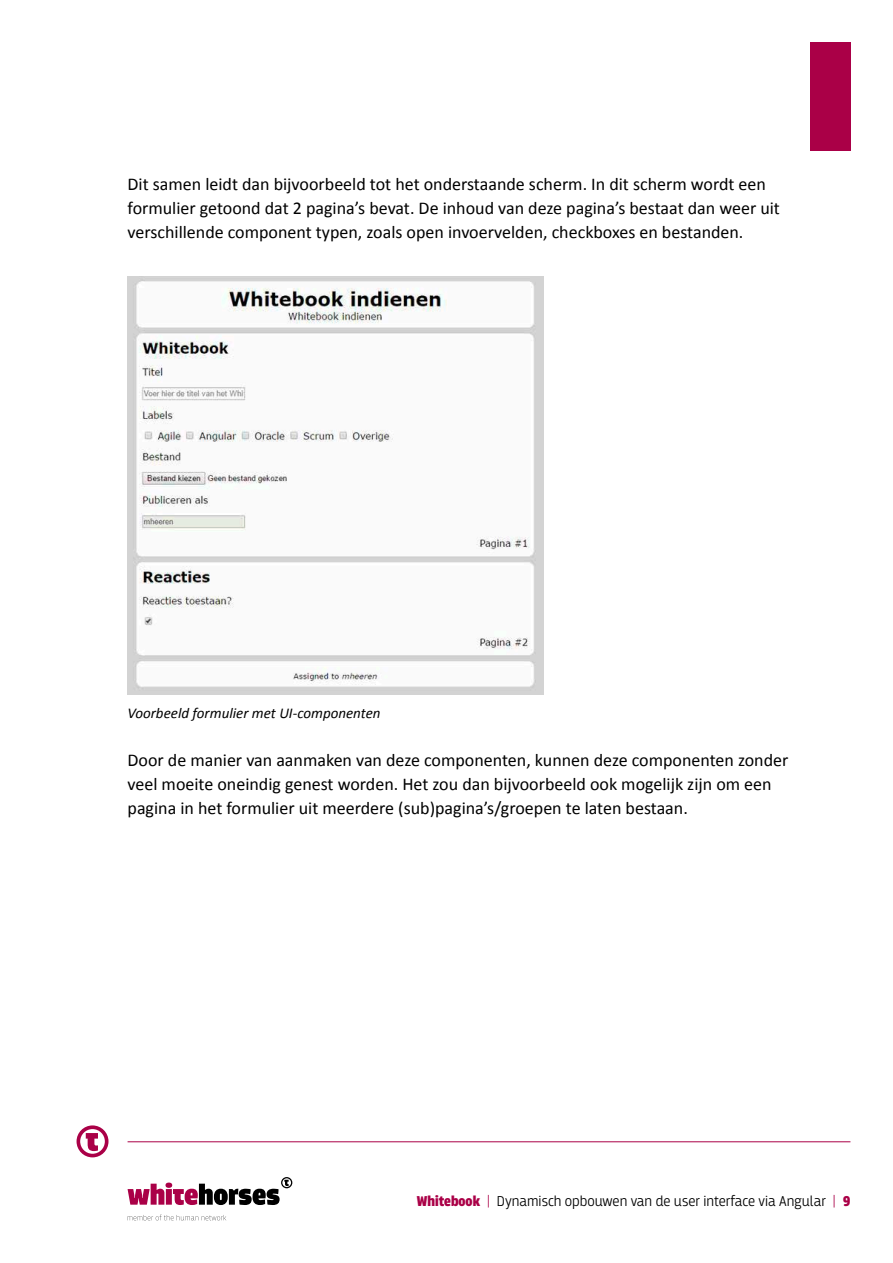
<style>
.page{position:relative;width:893px;height:1263px;background:#fff}
.page>*{position:absolute;margin:0;border:0;box-sizing:border-box;transform-origin:0 0}
.t1{font:18px/24px "Calibri";color:#000}
.t2{font:300 15px "Breakers";color:#000}
.t3{font:italic 15px "Calibri";color:#000}
.s1{font-weight:900;color:#aa0047}
.s2{color:#aa0047}
</style>
<div class="page">
<svg style="left:128px;top:1177px;width:164px;height:28px"></svg>
<svg style="left:128px;top:1214px;width:98px;height:6px"></svg>
<hr style="left:128px;top:1141px;width:722px;height:1px;background:#aa0047">
<div style="left:77px;top:1125px;width:31px;height:32px;border:4px solid #aa0047;border-radius:50%"></div>
<svg style="left:86px;top:1133px;width:12px;height:18px"></svg>
<div style="left:810px;top:43px;width:40px;height:108px;background:#aa0047"></div>
<img style="left:128px;top:276px;width:415px;height:418px">
<p class="t1" style="left:128px;top:172px;width:654px">Dit samen leidt dan bijvoorbeeld tot het onderstaande scherm. In dit scherm wordt een formulier getoond dat 2 pagina’s bevat. De inhoud van deze pagina’s bestaat dan weer uit verschillende component typen, zoals open invoervelden, checkboxes en bestanden.</p>
<p class="t3" style="left:128px;top:703px;width:255px">Voorbeeld formulier met UI-componenten</p>
<p class="t1" style="left:128px;top:748px;width:662px">Door de manier van aanmaken van deze componenten, kunnen deze componenten zonder veel moeite oneindig genest worden. Het zou dan bijvoorbeeld ook mogelijk zijn om een pagina in het formulier uit meerdere (sub)pagina’s/groepen te laten bestaan.</p>
<p class="t2" style="left:417px;top:1192px;width:435px"><span class="s1">Whitebook</span> <span class="s2">|</span> Dynamisch opbouwen van de user interface via Angular <span class="s2">|</span> <span class="s1">9</span></p>
</div>
